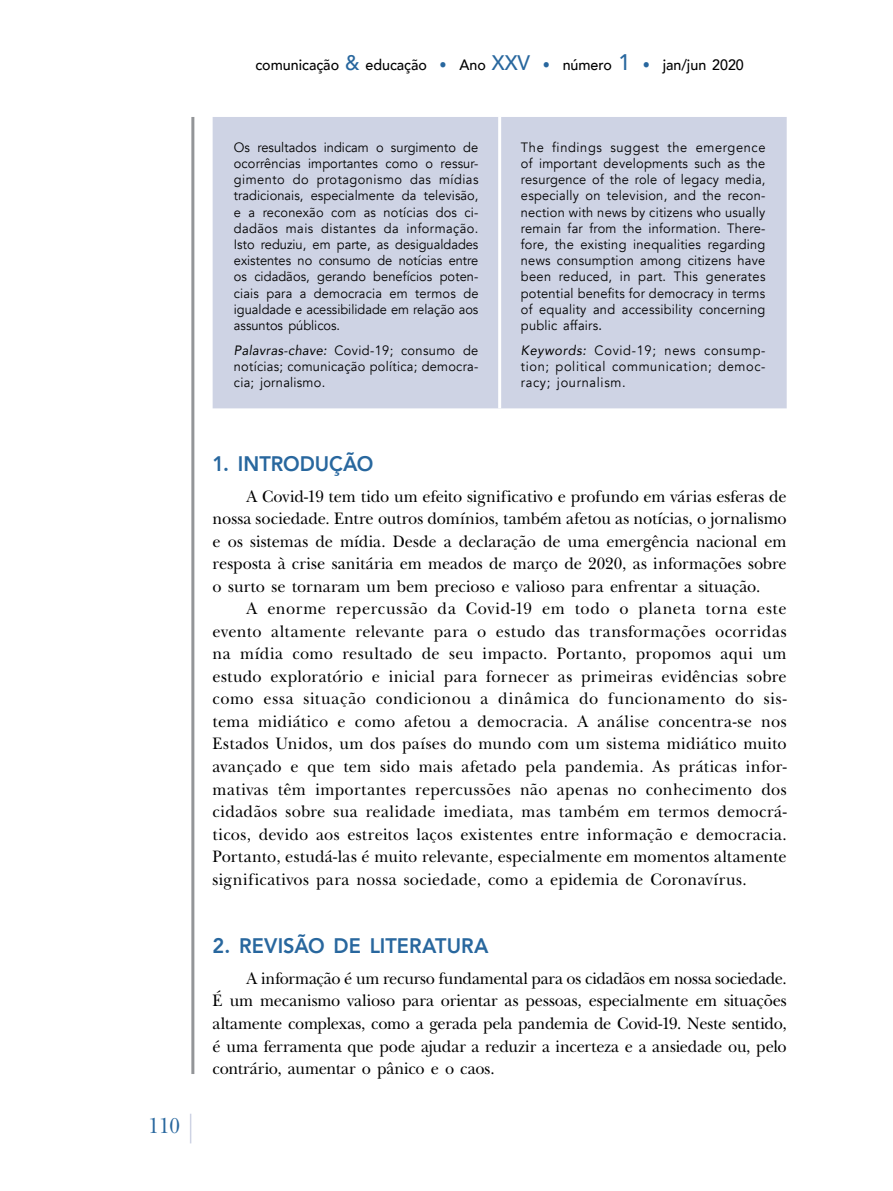
<style>
.page{position:relative;width:893px;height:1191px;background:#fff}
.page>*{position:absolute;margin:0;border:0;box-sizing:border-box;transform-origin:0 0}
.t1{font:22.5px "New Baskerville Std";color:#28679e;scale:.9 1}
.t2{font:800 21px "Avenir";color:#28679e;scale:.95 1}
.t3{font:17.25px/22.5px "New Baskerville Std";letter-spacing:.005em;color:#000;text-align:justify;scale:.95 1}
.t4{font:500 15px "Avenir";color:#000;scale:.95 1}
.t5{font:13.5px/16.2px "Avenir";letter-spacing:.02em;color:#000;text-align:justify;scale:.95 1}
.s1{font-size:21px;color:#28679e}
.s2{color:#28679e}
.s3{font-size:22.5px;color:#28679e}
.s4{font-style:italic}
.s5{font-style:inherit}
</style>
<div class="page">
<hr style="left:191px;top:117px;width:3px;height:957px;background:#939598">
<hr style="left:190px;top:1113px;width:1px;height:30px;background:#ced3e4">
<div style="left:213px;top:117px;width:574px;height:291px;background:#ced3e4"></div>
<hr style="left:498px;top:117px;width:3px;height:291px;background:#fff">
<h1 class="t1" style="left:149px;top:1112px;width:37px">110</h1>
<p class="t4" style="left:255px;top:52px;width:516px">comunicação <span class="s1">&amp;</span> educação <span class="s2">•</span> Ano <span class="s1">XXV</span> <span class="s2">•</span> número <span class="s3">1</span> <span class="s2">•</span> jan/jun 2020</p>
<p class="t5" style="left:234px;top:139px;width:259px">Os resultados indicam o surgimento de ocorrências importantes como o ressur&shy;gimento do protagonismo das mídias tradicionais, especialmente da televisão, e a reconexão com as notícias dos ci&shy;dadãos mais distantes da informação.<br>Isto reduziu, em parte, as desigualdades existentes no consumo de notícias entre os cidadãos, gerando benefícios poten&shy;ciais para a democracia em termos de igualdade e acessibilidade em relação aos assuntos públicos.</p>
<p class="t5" style="left:234px;top:342px;width:259px"><span class="s4">Palavras-chave:</span> Covid-19; consumo de notícias; comunicação política; democra&shy;cia; jornalismo.</p>
<p class="t5" style="left:521px;top:139px;width:259px">The findings suggest the emergence of important developments such as the resurgence of the role of legacy media, especially on television, and the recon&shy;nection with news by citizens who usually remain far from the information. There&shy;fore, the existing inequalities regarding news consumption among citizens have been reduced, in part. This generates potential benefits for democracy in terms of equality and accessibility concerning public affairs<span class="s5">.</span></p>
<p class="t5" style="left:521px;top:342px;width:259px"><span class="s4">Keywords:</span> Covid-19; news consump&shy;tion; political communication; democ&shy;racy; journalism.</p>
<p class="t2" style="left:213px;top:447px;width:171px">1. INTRODUÇÃO</p>
<p class="t3" style="left:213px;top:485px;width:606px;text-indent:34px">A Covid-19 tem tido um efeito significativo e profundo em várias esferas de nossa sociedade. Entre outros domínios, também afetou as notícias, o jornalismo e os sistemas de mídia. Desde a declaração de uma emergência nacional em resposta à crise sanitária em meados de março de 2020, as informações sobre o surto se tornaram um bem precioso e valioso para enfrentar a situação.</p>
<p class="t3" style="left:213px;top:597px;width:606px;text-indent:34px">A enorme repercussão da Covid-19 em todo o planeta torna este evento altamente relevante para o estudo das transformações ocorridas na mídia como resultado de seu impacto. Portanto, propomos aqui um estudo exploratório e inicial para fornecer as primeiras evidências sobre como essa situação condicionou a dinâmica do funcionamento do sis&shy;tema midiático e como afetou a democracia. A análise concentra-se nos Estados Unidos, um dos países do mundo com um sistema midiático muito avançado e que tem sido mais afetado pela pandemia. As práticas infor&shy;mativas têm importantes repercussões não apenas no conhecimento dos cidadãos sobre sua realidade imediata, mas também em termos democrá&shy;ticos, devido aos estreitos laços existentes entre informação e democracia.<br>Portanto, estudá-las é muito relevante, especialmente em momentos altamente significativos para nossa sociedade, como a epidemia de Coronavírus.</p>
<p class="t2" style="left:213px;top:929px;width:292px">2. REVISÃO DE LITERATURA</p>
<p class="t3" style="left:213px;top:967px;width:606px;text-indent:34px">A informação é um recurso fundamental para os cidadãos em nossa sociedade.<br>É um mecanismo valioso para orientar as pessoas, especialmente em situações altamente complexas, como a gerada pela pandemia de Covid-19. Neste sentido, é uma ferramenta que pode ajudar a reduzir a incerteza e a ansiedade ou, pelo contrário, aumentar o pânico e o caos.</p>
</div>
